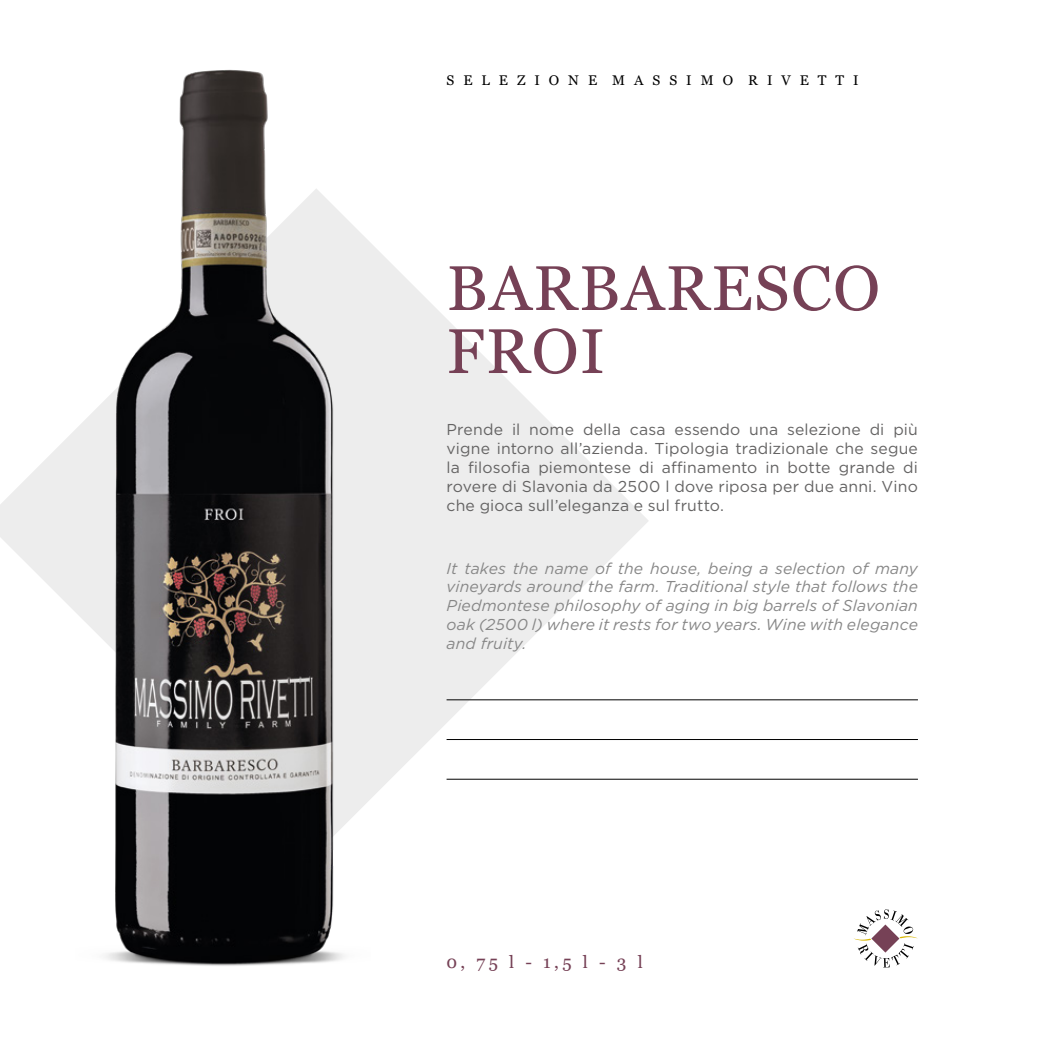
<style>
.page{position:relative;width:1042px;height:1042px;background:#fff}
.page>*{position:absolute;margin:0;border:0;box-sizing:border-box;transform-origin:0 0}
.t1{font:63px/63px "Georgia";letter-spacing:.025em;color:#764156}
.t2{font:17.5px "Georgia";color:#764156}
.t3{font:15.75px/18.9px "Gotham";letter-spacing:.01em;color:#646363;text-align:justify}
.t4{font:italic 15.75px/18.9px "Gotham";letter-spacing:.01em;color:#878787;text-align:justify}
.t5{font:14px "Georgia";color:#000}
</style>
<div class="page">
<svg style="left:0;top:244px;width:649px;height:554px"></svg>
<img style="left:76px;top:69px;width:295px;height:897px">
<hr style="left:446px;top:779px;width:472px;height:1px;background:#000">
<hr style="left:446px;top:739px;width:472px;height:1px;background:#000">
<hr style="left:446px;top:699px;width:472px;height:1px;background:#000">
<svg style="left:854px;top:909px;width:64px;height:58px"></svg>
<p class="t5" style="left:446px;top:70px;width:414px">S E L E Z I O N E M A S S I M O R I V E T T I</p>
<h1 class="t1" style="left:446px;top:254px;width:435px">BARBARESCO<br>FROI</h1>
<p class="t3" style="left:446px;top:420px;width:473px">Prende il nome della casa essendo una selezione di più vigne intorno all’azienda. Tipologia tradizionale che segue la filosofia piemontese di affinamento in botte grande di rovere di Slavonia da 2500 l dove riposa per due anni. Vino che gioca sull’eleganza e sul frutto.</p>
<p class="t4" style="left:446px;top:558px;width:473px">It takes the name of the house, being a selection of many vineyards around the farm. Traditional style that follows the Piedmontese philosophy of aging in big barrels of Slavonian oak (2500 l) where it rests for two years. Wine with elegance and fruity.</p>
<p class="t2" style="left:446px;top:949px;width:198px">0, 75 l - 1,5 l - 3 l</p>
</div>
